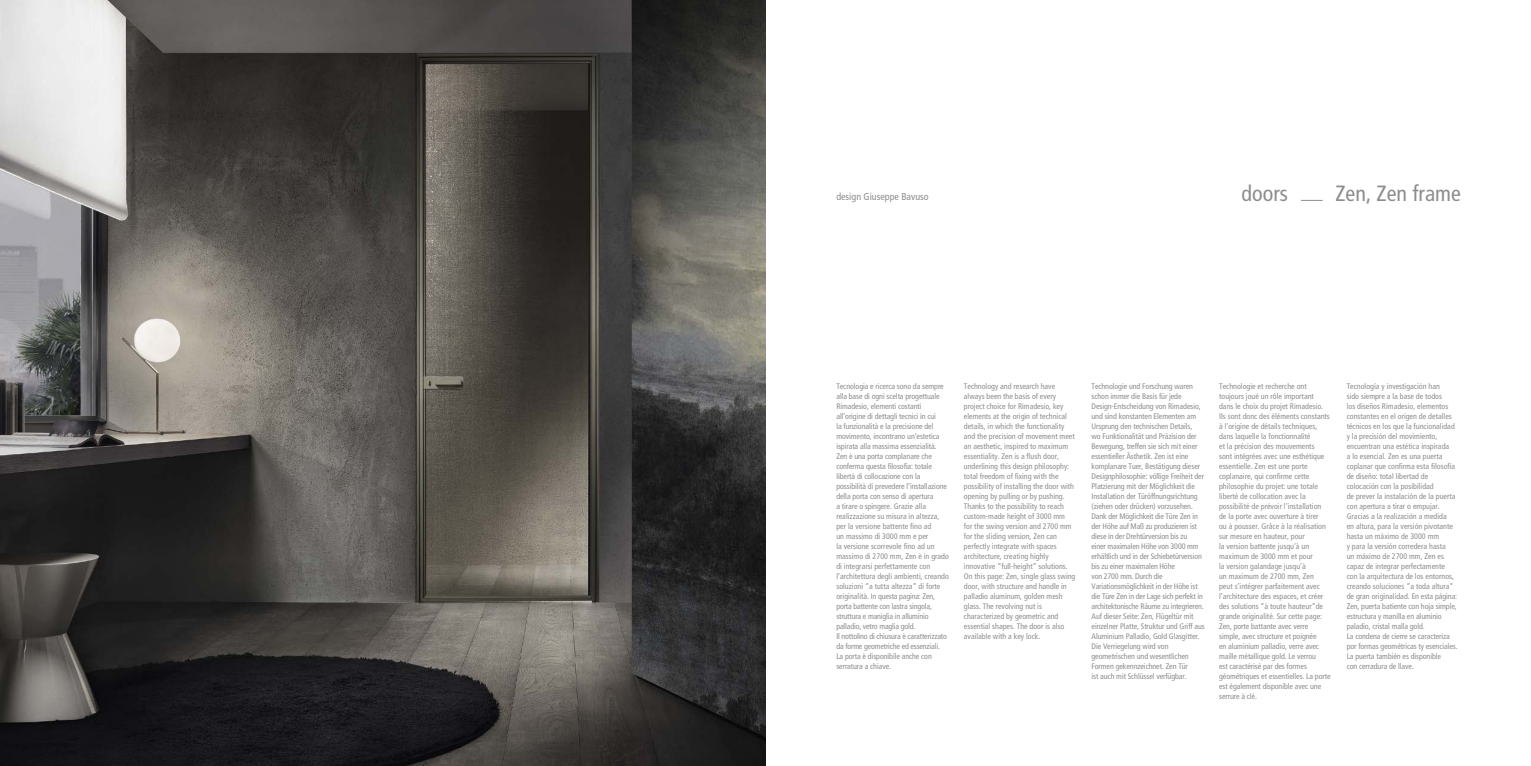
<style>
.page{position:relative;width:1531px;height:766px;background:#fff}
.page>*{position:absolute;margin:0;border:0;box-sizing:border-box;transform-origin:0 0}
.t1{font:condensed 22px "Frutiger";color:#8d8d8d}
.t2{font:condensed 10px "Frutiger";color:#8d8d8d}
.t3{font:condensed 8px/10px "Frutiger";color:#8d8d8d}
</style>
<div class="page">
<svg style="left:1301px;top:200px;width:21px;height:1px"></svg>
<img style="left:0;top:0;width:765px;height:765px">
<p class="t2" style="left:836px;top:191px;width:94px">design Giuseppe Bavuso</p>
<h1 class="t1" style="left:1241px;top:180px;width:48px">doors</h1>
<h1 class="t1" style="left:1335px;top:180px;width:127px">Zen, Zen frame</h1>
<p class="t3" style="left:836px;top:381px;width:114px">Tecnologia e ricerca sono da sempre alla base di ogni scelta progettuale Rimadesio, elementi costanti all’origine di dettagli tecnici in cui<br>la funzionalità e la precisione del movimento, incontrano un’estetica ispirata alla massima essenzialità.<br>Zen è una porta complanare che conferma questa filosofia: totale libertà di collocazione con la possibilità di prevedere l’installazione della porta con senso di apertura<br>a tirare o spingere. Grazie alla realizzazione su misura in altezza, per la versione battente fino ad<br>un massimo di 3000 mm e per<br>la versione scorrevole fino ad un massimo di 2700 mm, Zen è in grado di integrarsi perfettamente con l’architettura degli ambienti, creando soluzioni “a tutta altezza” di forte originalità. In questa pagina: Zen, porta battente con lastra singola, struttura e maniglia in alluminio palladio, vetro maglia gold.<br>Il nottolino di chiusura è caratterizzato da forme geometriche ed essenziali.<br>La porta è disponibile anche con serratura a chiave.</p>
<p class="t3" style="left:964px;top:381px;width:113px">Technology and research have always been the basis of every project choice for Rimadesio, key elements at the origin of technical details, in which the functionality and the precision of movement meet an aesthetic, inspired to maximum essentiality. Zen is a flush door, underlining this design philosophy: total freedom of fixing with the possibility of installing the door with opening by pulling or by pushing.<br>Thanks to the possibility to reach custom-made height of 3000 mm for the swing version and 2700 mm for the sliding version, Zen can perfectly integrate with spaces architecture, creating highly innovative “full-height” solutions.<br>On this page: Zen, single glass swing door, with structure and handle in palladio aluminum, golden mesh glass. The revolving nut is characterized by geometric and essential shapes. The door is also available with a key lock.</p>
<p class="t3" style="left:1091px;top:381px;width:115px">Technologie und Forschung waren schon immer die Basis für jede Design-Entscheidung von Rimadesio, und sind konstanten Elementen am Ursprung den technischen Details,<br>wo Funktionalität und Präzision der Bewegung, treffen sie sich mit einer essentieller Ästhetik. Zen ist eine komplanare Tuer, Bestätigung dieser Designphilosophie: völlige Freiheit der Platzierung mit der Möglichkeit die Installation der Türöffnungsrichtung (ziehen oder drücken) vorzusehen.<br>Dank der Möglichkeit die Türe Zen in der Höhe auf Maß zu produzieren ist diese in der Drehtürversion bis zu<br>einer maximalen Höhe von 3000 mm erhältlich und in der Schiebetürversion bis zu einer maximalen Höhe<br>von 2700 mm. Durch die Variationsmöglichkeit in der Höhe ist die Türe Zen in der Lage sich perfekt in architektonische Räume zu integrieren.<br>Auf dieser Seite: Zen, Flügeltür mit einzelner Platte, Struktur und Griff aus Aluminium Palladio, Gold Glasgitter.<br>Die Verriegelung wird von geometrischen und wesentlichen Formen gekennzeichnet. Zen Tür<br>ist auch mit Schlüssel verfügbar.</p>
<p class="t3" style="left:1219px;top:381px;width:113px">Technologie et recherche ont toujours joué un rôle important<br>dans le choix du projet Rimadesio.<br>Ils sont donc des éléments constants à l’origine de détails techniques, dans laquelle la fonctionnalité<br>et la précision des mouvements<br>sont intégrées avec une esthétique essentielle. Zen est une porte coplanaire, qui confirme cette philosophie du projet: une totale liberté de collocation avec la possibilité de prévoir l’installation de la porte avec ouverture à tirer<br>ou à pousser. Grâce à la réalisation sur mesure en hauteur, pour<br>la version battente jusqu’à un maximum de 3000 mm et pour<br>la version galandage jusqu’à<br>un maximum de 2700 mm, Zen<br>peut s’intégrer parfaitement avec l’architecture des espaces, et créer des solutions “à toute hauteur“de grande originalité. Sur cette page:<br>Zen, porte battante avec verre simple, avec structure et poignée<br>en aluminium palladio, verre avec maille métallique gold. Le verrou<br>est caractérisé par des formes géométriques et essentielles. La porte est également disponible avec une serrure à clé.</p>
<p class="t3" style="left:1346px;top:381px;width:112px">Tecnología y investigación han<br>sido siempre a la base de todos<br>los diseños Rimadesio, elementos constantes en el origen de detalles técnicos en los que la funcionalidad y la precisión del movimiento, encuentran una estética inspirada<br>a lo esencial. Zen es una puerta coplanar que confirma esta filosofía de diseño: total libertad de colocación con la posibilidad<br>de prever la instalación de la puerta con apertura a tirar o empujar.<br>Gracias a la realización a medida<br>en altura, para la versión pivotante hasta un máximo de 3000 mm<br>y para la versión corredera hasta<br>un máximo de 2700 mm, Zen es capaz de integrar perfectamente con la arquitectura de los entornos, creando soluciones “a toda altura“ de gran originalidad. En esta página:<br>Zen, puerta batiente con hoja simple, estructura y manilla en aluminio paladio, cristal malla gold.<br>La condena de cierre se caracteriza por formas geométricas ty esenciales.<br>La puerta también es disponible<br>con cerradura de llave.</p>
</div>
